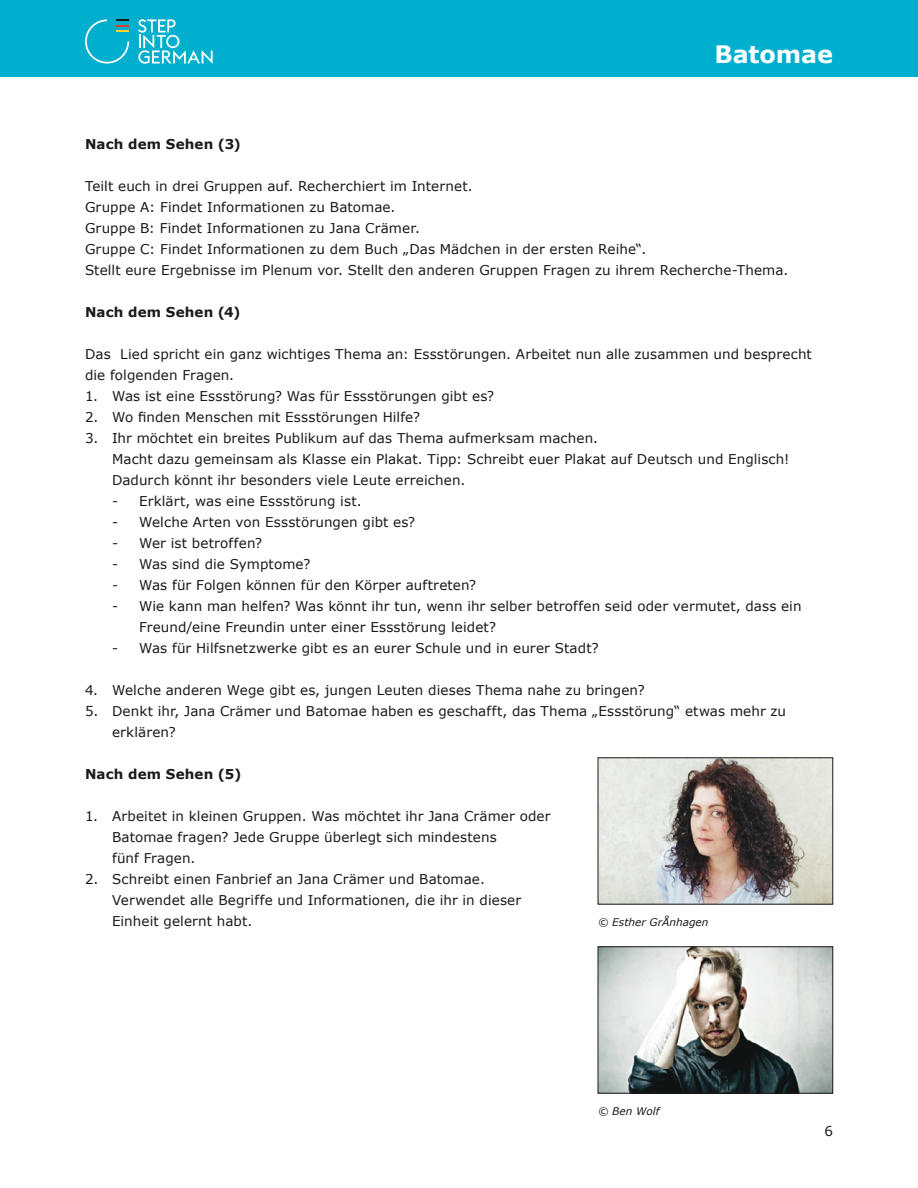
<style>
.page{position:relative;width:918px;height:1188px;background:#fff}
.page>*{position:absolute;margin:0;border:0;box-sizing:border-box;transform-origin:0 0}
.t1{font:700 24px "Verdana";letter-spacing:-.005em;color:#fff}
.t2{font:13.5px/21px "Verdana";letter-spacing:.005em;color:#1a1a1a}
.t3{font:700 13.5px "Verdana";letter-spacing:.015em;color:#1a1a1a}
.t4{font:italic 10.5px "Verdana";color:#1a1a1a}
</style>
<div class="page">
<div style="left:0;top:0;width:918px;height:77px;background:#00afcd"></div>
<svg style="left:138px;top:19px;width:75px;height:45px"></svg>
<svg style="left:85px;top:19px;width:44px;height:45px"></svg>
<img style="left:600px;top:949px;width:231px;height:142px">
<div style="left:598px;top:947px;width:235px;height:146px;border:1px solid #1a1a1a"></div>
<img style="left:600px;top:760px;width:231px;height:142px">
<h1 class="t1" style="left:715px;top:39px;width:120px">Batomae</h1>
<p class="t3" style="left:85px;top:135px;width:157px">Nach dem Sehen (3)</p>
<p class="t2" style="left:85px;top:175px;width:705px">Teilt euch in drei Gruppen auf. Recherchiert im Internet.<br>Gruppe A: Findet Informationen zu Batomae.<br>Gruppe B: Findet Informationen zu Jana Crämer.<br>Gruppe C: Findet Informationen zu dem Buch „Das Mädchen in der ersten Reihe“.<br>Stellt eure Ergebnisse im Plenum vor. Stellt den anderen Gruppen Fragen zu ihrem Recherche-Thema.</p>
<p class="t3" style="left:85px;top:303px;width:157px">Nach dem Sehen (4)</p>
<p class="t2" style="left:85px;top:343px;width:728px">Das Lied spricht ein ganz wichtiges Thema an: Essstörungen. Arbeitet nun alle zusammen und besprecht die folgenden Fragen.</p>
<p class="t2" style="left:85px;top:385px;width:411px">1. Was ist eine Essstörung? Was für Essstörungen gibt es?</p>
<p class="t2" style="left:85px;top:406px;width:337px">2. Wo finden Menschen mit Essstörungen Hilfe?</p>
<p class="t2" style="left:112px;top:427px;width:679px;text-indent:-27px">3. Ihr möchtet ein breites Publikum auf das Thema aufmerksam machen.<br>Macht dazu gemeinsam als Klasse ein Plakat. Tipp: Schreibt euer Plakat auf Deutsch und Englisch!<br>Dadurch könnt ihr besonders viele Leute erreichen.</p>
<p class="t2" style="left:112px;top:490px;width:251px">- Erklärt, was eine Essstörung ist.</p>
<p class="t2" style="left:112px;top:511px;width:305px">- Welche Arten von Essstörungen gibt es?</p>
<p class="t2" style="left:112px;top:532px;width:152px">- Wer ist betroffen?</p>
<p class="t2" style="left:112px;top:553px;width:200px">- Was sind die Symptome?</p>
<p class="t2" style="left:112px;top:574px;width:366px">- Was für Folgen können für den Körper auftreten?</p>
<p class="t2" style="left:139px;top:595px;width:664px;text-indent:-27px">- Wie kann man helfen? Was könnt ihr tun, wenn ihr selber betroffen seid oder vermutet, dass ein<br>Freund/eine Freundin unter einer Essstörung leidet?</p>
<p class="t2" style="left:112px;top:637px;width:488px">- Was für Hilfsnetzwerke gibt es an eurer Schule und in eurer Stadt?</p>
<p class="t2" style="left:85px;top:679px;width:561px">4. Welche anderen Wege gibt es, jungen Leuten dieses Thema nahe zu bringen?</p>
<p class="t2" style="left:112px;top:700px;width:676px;text-indent:-27px">5. Denkt ihr, Jana Crämer und Batomae haben es geschafft, das Thema „Essstörung“ etwas mehr zu erklären?</p>
<p class="t3" style="left:85px;top:765px;width:158px">Nach dem Sehen (5)</p>
<p class="t2" style="left:112px;top:805px;width:440px;text-indent:-27px">1. Arbeitet in kleinen Gruppen. Was möchtet ihr Jana Crämer oder<br>Batomae fragen? Jede Gruppe überlegt sich mindestens<br>fünf Fragen.</p>
<p class="t2" style="left:112px;top:868px;width:411px;text-indent:-27px">2. Schreibt einen Fanbrief an Jana Crämer und Batomae.<br>Verwendet alle Begriffe und Informationen, die ihr in dieser<br>Einheit gelernt habt.</p>
<p class="t4" style="left:598px;top:915px;width:112px">© Esther GrÅnhagen</p>
<p class="t4" style="left:598px;top:1104px;width:63px">© Ben Wolf</p>
<p class="t2" style="left:824px;top:1120px;width:10px">6</p>
</div>
